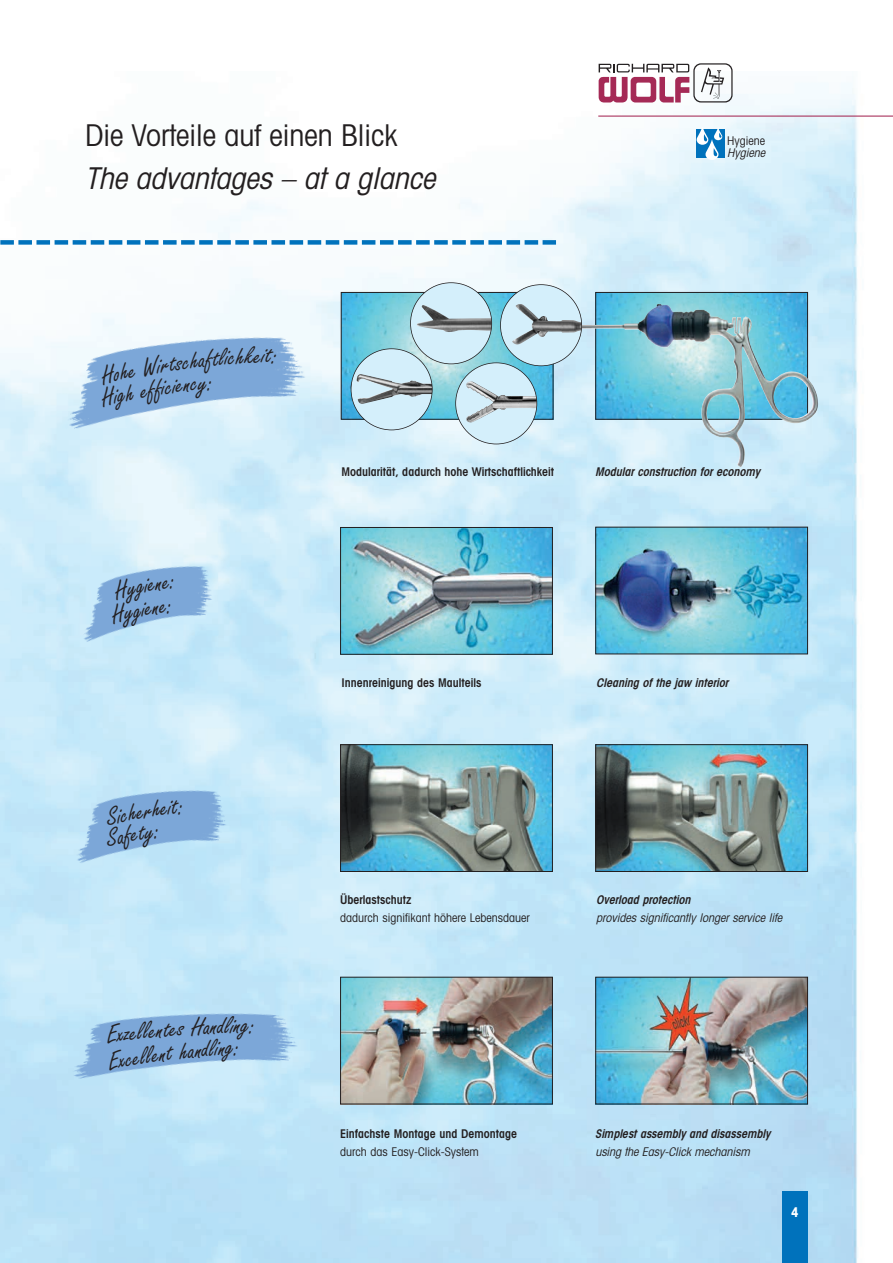
<style>
.page{position:relative;width:893px;height:1263px;background:#fff}
.page>*{position:absolute;margin:0;border:0;box-sizing:border-box;transform-origin:0 0}
.t1{font:condensed 30px "Avant Garde";color:#231f20}
.t2{font:italic condensed 30px "Avant Garde";color:#231f20}
.t3{font:27px "Freestyle Script";color:#231f20}
.t4{font:700 condensed 13.5px "Avant Garde";color:#fff}
.t5{font:600 condensed 12px "Avant Garde";color:#231f20}
.t6{font:italic 600 condensed 12px "Avant Garde";color:#231f20}
.t7{font:italic condensed 12px "Avant Garde";color:#231f20}
.t8{font:condensed 12px "Avant Garde";color:#231f20}
</style>
<div class="page">
<img style="left:0;top:71px;width:865px;height:1192px">
<img style="left:342px;top:746px;width:209px;height:124px">
<div style="left:340px;top:744px;width:213px;height:128px;border:1px solid #231f20"></div>
<img style="left:597px;top:746px;width:209px;height:124px">
<div style="left:595px;top:744px;width:213px;height:128px;border:1px solid #231f20"></div>
<img style="left:342px;top:979px;width:209px;height:123px">
<div style="left:340px;top:977px;width:213px;height:127px;border:1px solid #231f20"></div>
<img style="left:597px;top:979px;width:209px;height:123px">
<div style="left:595px;top:977px;width:213px;height:127px;border:1px solid #231f20"></div>
<img style="left:597px;top:529px;width:209px;height:123px">
<div style="left:595px;top:527px;width:213px;height:127px;border:1px solid #231f20"></div>
<img style="left:597px;top:294px;width:209px;height:11px">
<img style="left:343px;top:294px;width:208px;height:124px">
<div style="left:341px;top:292px;width:212px;height:128px;border:1px solid #231f20"></div>
<img style="left:342px;top:529px;width:209px;height:124px">
<div style="left:340px;top:527px;width:213px;height:128px;border:1px solid #231f20"></div>
<div style="left:782px;top:1191px;width:26px;height:72px;background:#0072bc"></div>
<img style="left:13px;top:278px;width:322px;height:179px">
<img style="left:17px;top:960px;width:309px;height:179px">
<img style="left:53px;top:516px;width:180px;height:162px">
<img style="left:39px;top:735px;width:211px;height:176px">
<svg style="left:0;top:240px;width:543px;height:5px"></svg>
<div style="left:543px;top:240px;width:13px;height:5px;background:#0072bc"></div>
<hr style="left:598px;top:116px;width:295px;height:1px;background:#a52a56">
<svg style="left:599px;top:63px;width:134px;height:39px"></svg>
<div style="left:696px;top:130px;width:29px;height:28px;background:#0072bc"></div>
<svg style="left:697px;top:127px;width:25px;height:33px"></svg>
<div style="left:411px;top:283px;width:81px;height:81px;background:#d4effb;border-radius:50%"></div>
<img style="left:417px;top:305px;width:75px;height:27px">
<div style="left:410px;top:282px;width:82px;height:82px;border:2px solid #231f20;border-radius:50%"></div>
<div style="left:456px;top:363px;width:81px;height:81px;background:#d4effb;border-radius:50%"></div>
<img style="left:466px;top:381px;width:71px;height:41px">
<div style="left:455px;top:362px;width:82px;height:82px;border:2px solid #231f20;border-radius:50%"></div>
<div style="left:351px;top:349px;width:81px;height:81px;background:#d4effb;border-radius:50%"></div>
<img style="left:356px;top:374px;width:76px;height:30px">
<div style="left:351px;top:348px;width:82px;height:82px;border:2px solid #231f20;border-radius:50%"></div>
<img style="left:581px;top:305px;width:237px;height:162px">
<div style="left:500px;top:285px;width:82px;height:81px;background:#d4effb;border-radius:50%"></div>
<img style="left:512px;top:304px;width:70px;height:41px">
<div style="left:500px;top:284px;width:82px;height:82px;border:2px solid #231f20;border-radius:50%"></div>
<svg style="left:98px;top:346px;width:178px;height:65px"></svg>
<svg style="left:249px;top:1024px;width:4px;height:10px"></svg>
<svg style="left:104px;top:1016px;width:134px;height:54px"></svg>
<svg style="left:109px;top:577px;width:66px;height:51px"></svg>
<svg style="left:104px;top:799px;width:79px;height:51px"></svg>
<h1 class="t1" style="left:85px;top:124px;width:314px">Die Vorteile auf einen Blick</h1>
<h1 class="t2" style="left:85px;top:168px;width:357px">The advantages – at a glance</h1>
<p class="t8" style="left:727px;top:137px;width:39px">Hygiene</p>
<p class="t7" style="left:727px;top:149px;width:42px">Hygiene</p>
<h2 class="t3" style="left:266px;top:338px;width:8px">t</h2>
<p class="t5" style="left:342px;top:468px;width:214px">Modularität, dadurch hohe Wirtschaftlichkeit</p>
<p class="t6" style="left:595px;top:468px;width:166px">Modular construction for economy</p>
<p class="t5" style="left:342px;top:679px;width:141px">Innenreinigung des Maulteils</p>
<p class="t6" style="left:596px;top:679px;width:136px">Cleaning of the jaw interior</p>
<h2 class="t3" style="left:217px;top:1009px;width:33px;rotate:-2deg">dling</h2>
<p class="t5" style="left:340px;top:895px;width:73px">Überlastschutz</p>
<p class="t8" style="left:340px;top:913px;width:191px">dadurch signifikant höhere Lebensdauer</p>
<p class="t6" style="left:596px;top:895px;width:98px">Overload protection</p>
<p class="t7" style="left:596px;top:913px;width:190px">provides significantly longer service life</p>
<p class="t5" style="left:340px;top:1129px;width:178px">Einfachste Montage und Demontage</p>
<p class="t8" style="left:340px;top:1147px;width:140px">durch das Easy-Click-System</p>
<p class="t6" style="left:595px;top:1129px;width:177px">Simplest assembly and disassembly</p>
<p class="t7" style="left:595px;top:1147px;width:158px">using the Easy-Click mechanism</p>
<p class="t4" style="left:791px;top:1208px;width:9px">4</p>
</div>
